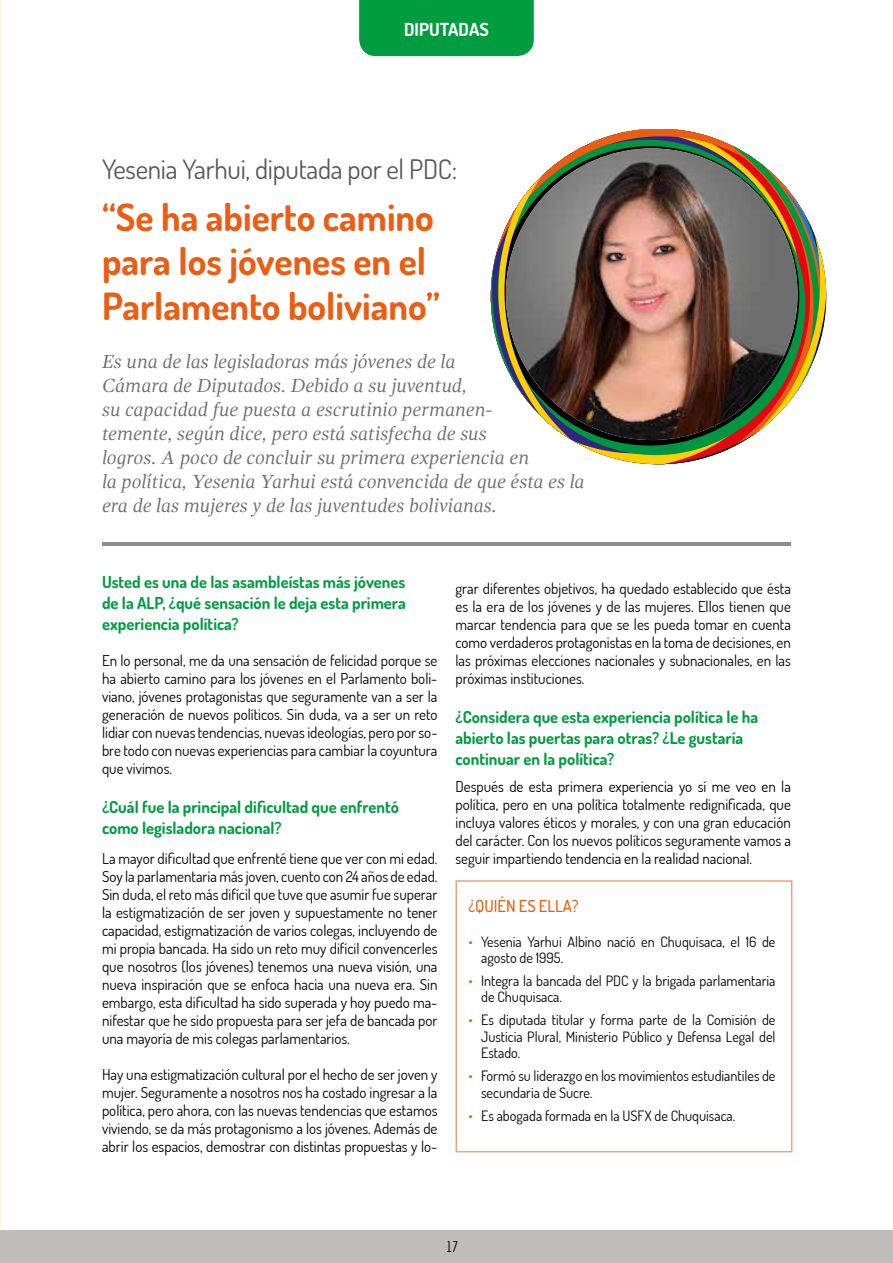
<style>
.page{position:relative;width:893px;height:1263px;background:#fff}
.page>*{position:absolute;margin:0;border:0;box-sizing:border-box;transform-origin:0 0}
.t1{font:700 37.5px/44.2px "Dosis";color:#eb5d13}
.t2{font:27px "Dosis";letter-spacing:-.01em;color:#575756}
.t3{font:italic 19.5px/24px "Gandhi Serif";color:#706f6f}
.t4{font:700 18px "Dosis";color:#fff}
.t5{font:700 16.5px/21px "Dosis";color:#009c40}
.t6{font:500 16.5px "Dosis";color:#e85c0f}
.t7{font:15px/18px "Dosis";color:#000;text-align:justify}
.t8{font:15px "Economica";color:#000}
.t9{font:14.25px/16.5px "Dosis";color:#000}
.s1{color:#e85c0f}
</style>
<div class="page">
<hr style="left:0;top:0;width:1px;height:1263px;background:#fff6db">
<hr style="left:102px;top:542px;width:689px;height:4px;background:#8e8e8d">
<div style="left:0;top:1230px;width:893px;height:33px;background:#bebdbc"></div>
<img style="left:491px;top:129px;width:335px;height:335px">
<div style="left:359px;top:0;width:175px;height:56px;background:#009c40"></div>
<div style="left:455px;top:880px;width:337px;height:272px;border:2px solid #f2a276"></div>
<p class="t4" style="left:404px;top:18px;width:86px">DIPUTADAS</p>
<h2 class="t2" style="left:102px;top:151px;width:357px">Yesenia Yarhui, diputada por el PDC:</h2>
<h1 class="t1" style="left:102px;top:194px;width:340px">“Se ha abierto camino para los jóvenes en el<br>Parlamento boliviano”</h1>
<p class="t3" style="left:102px;top:349px;width:484px">Es una de las legisladoras más jóvenes de la<br>Cámara de Diputados. Debido a su juventud,<br>su capacidad fue puesta a escrutinio permanen-<br>temente, según dice, pero está satisfecha de sus<br>logros. A poco de concluir su primera experiencia en<br>la política, Yesenia Yarhui está convencida de que ésta es la era de las mujeres y de las juventudes bolivianas.</p>
<p class="t5" style="left:102px;top:571px;width:305px;text-align:justify">Usted es una de las asambleístas más jóvenes de la ALP, ¿qué sensación le deja esta primera experiencia política?</p>
<p class="t7" style="left:102px;top:651px;width:337px">En lo personal, me da una sensación de felicidad porque se ha abierto camino para los jóvenes en el Parlamento boli&shy;viano, jóvenes protagonistas que seguramente van a ser la generación de nuevos políticos. Sin duda, va a ser un reto lidiar con nuevas tendencias, nuevas ideologías, pero por so&shy;bre todo con nuevas experiencias para cambiar la coyuntura que vivimos.</p>
<p class="t5" style="left:102px;top:796px;width:298px">¿Cuál fue la principal dificultad que enfrentó como legisladora nacional?</p>
<p class="t7" style="left:102px;top:849px;width:337px">La mayor dificultad que enfrenté tiene que ver con mi edad.<br>Soy la parlamentaria más joven, cuento con 24 años de edad.<br>Sin duda, el reto más difícil que tuve que asumir fue superar la estigmatización de ser joven y supuestamente no tener capacidad, estigmatización de varios colegas, incluyendo de mi propia bancada. Ha sido un reto muy difícil convencerles que nosotros (los jóvenes) tenemos una nueva visión, una nueva inspiración que se enfoca hacia una nueva era. Sin embargo, esta dificultad ha sido superada y hoy puedo ma&shy;nifestar que he sido propuesta para ser jefa de bancada por una mayoría de mis colegas parlamentarios.</p>
<p class="t7" style="left:102px;top:1065px;width:337px">Hay una estigmatización cultural por el hecho de ser joven y mujer. Seguramente a nosotros nos ha costado ingresar a la política, pero ahora, con las nuevas tendencias que estamos viviendo, se da más protagonismo a los jóvenes. Además de abrir los espacios, demostrar con distintas propuestas y lo-</p>
<p class="t7" style="left:455px;top:579px;width:337px">grar diferentes objetivos, ha quedado establecido que ésta es la era de los jóvenes y de las mujeres. Ellos tienen que marcar tendencia para que se les pueda tomar en cuenta como verdaderos protagonistas en la toma de decisiones, en las próximas elecciones nacionales y subnacionales, en las próximas instituciones.</p>
<p class="t5" style="left:455px;top:706px;width:304px">¿Considera que esta experiencia política le ha abierto las puertas para otras? ¿Le gustaría continuar en la política?</p>
<p class="t7" style="left:455px;top:777px;width:337px">Después de esta primera experiencia yo sí me veo en la política, pero en una política totalmente redignificada, que incluya valores éticos y morales, y con una gran educación del carácter. Con los nuevos políticos seguramente vamos a seguir impartiendo tendencia en la realidad nacional.</p>
<p class="t6" style="left:468px;top:895px;width:112px">¿QUIÉN ES ELLA?</p>
<p class="t9" style="left:481px;top:933px;width:296px;text-indent:-13px"><span class="s1">•</span> Yesenia Yarhui Albino nació en Chuquisaca, el 16 de agosto de 1995.</p>
<p class="t9" style="left:481px;top:972px;width:296px;text-indent:-13px"><span class="s1">•</span> Integra la bancada del PDC y la brigada parlamentaria de Chuquisaca.</p>
<p class="t9" style="left:481px;top:1011px;width:296px;text-align:justify;text-indent:-13px"><span class="s1">•</span> Es diputada titular y forma parte de la Comisión de Justicia Plural, Ministerio Público y Defensa Legal del Estado.</p>
<p class="t9" style="left:481px;top:1067px;width:296px;text-indent:-13px"><span class="s1">•</span> Formó su liderazgo en los movimientos estudiantiles de secundaria de Sucre.</p>
<p class="t9" style="left:468px;top:1107px;width:268px"><span class="s1">•</span> Es abogada formada en la USFX de Chuquisaca.</p>
<p class="t8" style="left:446px;top:1238px;width:14px">17</p>
</div>
